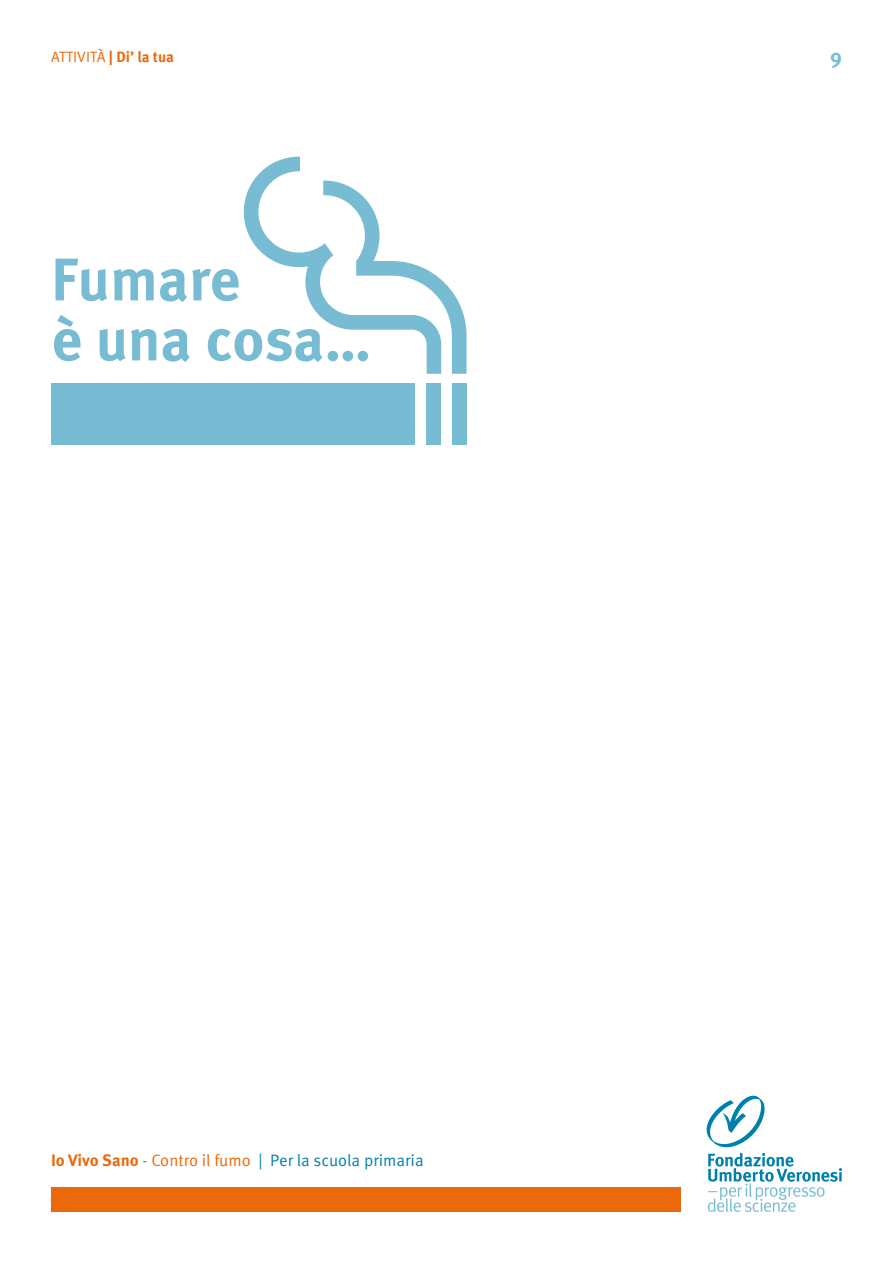
<style>
.page{position:relative;width:893px;height:1263px;background:#fff}
.page>*{position:absolute;margin:0;border:0;box-sizing:border-box;transform-origin:0 0}
.t1{font:700 60px/60px "Meta Pro";letter-spacing:-.01em;color:#78bcd3}
.t2{font:700 21px "Meta Pro";color:#79bdd4}
.t3{font:16.5px "Meta Pro";letter-spacing:-.005em;color:#0081ac}
.t4{font:700 15px "Meta Pro";letter-spacing:-.005em;color:#eb690b}
.s1{font-weight:400}
.s2{font-weight:700;color:#eb690b}
.s3{color:#eb690b}
</style>
<div class="page">
<svg style="left:707px;top:1096px;width:135px;height:116px"></svg>
<div style="left:51px;top:1187px;width:629px;height:25px;background:#eb690b"></div>
<div style="left:51px;top:383px;width:363px;height:62px;background:#78bcd3"></div>
<div style="left:427px;top:383px;width:14px;height:62px;background:#78bcd3"></div>
<div style="left:452px;top:383px;width:14px;height:62px;background:#78bcd3"></div>
<svg style="left:244px;top:157px;width:223px;height:217px"></svg>
<p class="t4" style="left:51px;top:48px;width:124px"><span class="s1">ATTIVITÀ</span> | Di’ la tua</p>
<h1 class="t1" style="left:51px;top:251px;width:322px">Fumare<br>è una cosa…</h1>
<p class="t3" style="left:51px;top:1150px;width:374px"><span class="s2">Io Vivo Sano</span> <span class="s3">- Contro il fumo</span> | Per la scuola primaria</p>
<p class="t2" style="left:830px;top:46px;width:13px">9</p>
</div>
